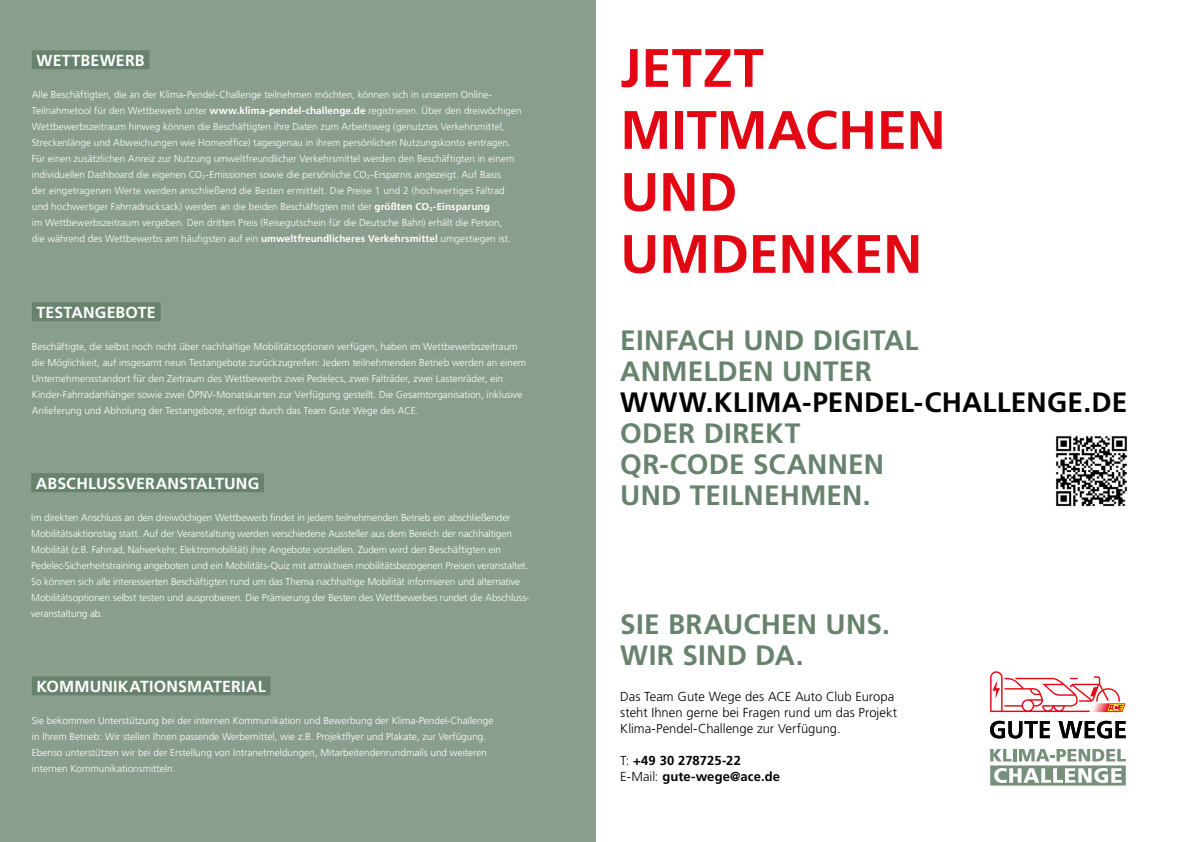
<style>
.page{position:relative;width:1191px;height:842px;background:#fff}
.page>*{position:absolute;margin:0;border:0;box-sizing:border-box;transform-origin:0 0}
.t1{font:700 54px/62px "Frutiger LT Pro";color:#e30613}
.t2{font:700 28px/31px "Frutiger LT Pro";letter-spacing:.01em;color:#67836d}
.t3{font:700 28px "Frutiger LT Pro";letter-spacing:.005em;color:#000}
.t4{font:700 16px "Frutiger LT Pro";letter-spacing:.01em;color:#fff}
.t5{font:300 13px/16px "Frutiger LT Pro";color:#000}
.t6{font:700 13px/16px "Frutiger LT Pro";letter-spacing:.005em;color:#000}
.t7{font:300 10px/16px "Frutiger LT Pro";color:#fff}
.s1{font-weight:700}
.s2{font-weight:300}
</style>
<div class="page">
<div style="left:0;top:0;width:595px;height:842px;background:#8a9e8d"></div>
<div style="left:32px;top:50px;width:117px;height:19px;background:#67836d"></div>
<div style="left:32px;top:302px;width:129px;height:19px;background:#67836d"></div>
<div style="left:31px;top:473px;width:233px;height:19px;background:#67836d"></div>
<div style="left:32px;top:676px;width:238px;height:19px;background:#67836d"></div>
<img style="left:1056px;top:436px;width:71px;height:71px">
<svg style="left:990px;top:721px;width:60px;height:17px"></svg>
<svg style="left:1058px;top:721px;width:67px;height:17px"></svg>
<svg style="left:990px;top:749px;width:135px;height:36px"></svg>
<svg style="left:990px;top:671px;width:135px;height:41px"></svg>
<h3 class="t4" style="left:36px;top:51px;width:110px">WETTBEWERB</h3>
<p class="t7" style="left:32px;top:86px;width:491px">Alle Beschäftigten, die an der Klima-Pendel-Challenge teilnehmen möchten, können sich in unserem Online-Teilnahmetool für den Wettbewerb unter <span class="s1">www.klima-pendel-challenge.de</span> registrieren. Über den dreiwöchigen Wettbewerbszeitraum hinweg können die Beschäftigten ihre Daten zum Arbeitsweg (genutztes Verkehrsmittel, Streckenlänge und Abweichungen wie Homeoffice) tagesgenau in ihrem persönlichen Nutzungskonto eintragen.<br>Für einen zusätzlichen Anreiz zur Nutzung umweltfreundlicher Verkehrsmittel werden den Beschäftigten in einem individuellen Dashboard die eigenen CO<sub>2</sub>-Emissionen sowie die persönliche CO<sub>2</sub>-Ersparnis angezeigt. Auf Basis<br>der eingetragenen Werte werden anschließend die Besten ermittelt. Die Preise 1 und 2 (hochwertiges Faltrad und hochwertiger Fahrradrucksack) werden an die beiden Beschäftigten mit der <span class="s1">größten CO</span><sub>2</sub><span class="s1">-Einsparung<br></span>im Wettbewerbszeitraum vergeben. Den dritten Preis (Reisegutschein für die Deutsche Bahn) erhält die Person,<br>die während des Wettbewerbs am häufigsten auf ein <span class="s1">umweltfreundlicheres Verkehrsmittel</span> umgestiegen ist.</p>
<h3 class="t4" style="left:36px;top:303px;width:121px">TESTANGEBOTE</h3>
<p class="t7" style="left:32px;top:338px;width:496px">Beschäftigte, die selbst noch nicht über nachhaltige Mobilitätsoptionen verfügen, haben im Wettbewerbszeitraum die Möglichkeit, auf insgesamt neun Testangebote zurückzugreifen: Jedem teilnehmenden Betrieb werden an einem Unternehmensstandort für den Zeitraum des Wettbewerbs zwei Pedelecs, zwei Falträder, zwei Lastenräder, ein Kinder-Fahrradanhänger sowie zwei ÖPNV-Monatskarten zur Verfügung gestellt. Die Gesamtorganisation, inklusive Anlieferung und Abholung der Testangebote, erfolgt durch das Team Gute Wege des ACE.</p>
<h3 class="t4" style="left:36px;top:474px;width:225px">ABSCHLUSSVERANSTALTUNG</h3>
<p class="t7" style="left:31px;top:509px;width:500px">Im direkten Anschluss an den dreiwöchigen Wettbewerb findet in jedem teilnehmenden Betrieb ein abschließender Mobilitätsaktionstag statt. Auf der Veranstaltung werden verschiedene Aussteller aus dem Bereich der nachhaltigen Mobilität (z.B. Fahrrad, Nahverkehr, Elektromobilität) ihre Angebote vorstellen. Zudem wird den Beschäftigten ein Pedelec-Sicherheitstraining angeboten und ein Mobilitäts-Quiz mit attraktiven mobilitätsbezogenen Preisen veranstaltet.<br>So können sich alle interessierten Beschäftigten rund um das Thema nachhaltige Mobilität informieren und alternative Mobilitätsoptionen selbst testen und ausprobieren. Die Prämierung der Besten des Wettbewerbes rundet die Abschluss&shy;veranstaltung ab.</p>
<h3 class="t4" style="left:36px;top:677px;width:231px">KOMMUNIKATIONSMATERIAL</h3>
<p class="t7" style="left:32px;top:712px;width:463px">Sie bekommen Unterstützung bei der internen Kommunikation und Bewerbung der Klima-Pendel-Challenge in Ihrem Betrieb: Wir stellen Ihnen passende Werbemittel, wie z.B. Projektflyer und Plakate, zur Verfügung.<br>Ebenso unterstützen wir bei der Erstellung von Intranetmeldungen, Mitarbeitendenrundmails und weiteren internen Kommunikationsmitteln.</p>
<h1 class="t1" style="left:620px;top:37px;width:327px">JETZT<br>MITMACHEN<br>UND<br>UMDENKEN</h1>
<h2 class="t2" style="left:620px;top:325px;width:300px">EINFACH UND DIGITAL<br>ANMELDEN UNTER</h2>
<h2 class="t3" style="left:620px;top:386px;width:509px">WWW.KLIMA-PENDEL-CHALLENGE.DE</h2>
<h2 class="t2" style="left:620px;top:418px;width:265px">ODER DIREKT<br>QR-CODE SCANNEN<br>UND TEILNEHMEN.</h2>
<h2 class="t2" style="left:620px;top:609px;width:271px">SIE BRAUCHEN UNS.<br>WIR SIND DA.</h2>
<h3 class="t5" style="left:620px;top:689px;width:278px">Das Team Gute Wege des ACE Auto Club Europa steht Ihnen gerne bei Fragen rund um das Projekt<br>Klima-Pendel-Challenge zur Verfügung.</h3>
<h3 class="t6" style="left:620px;top:753px;width:161px"><span class="s2">T:</span> +49 30 278725-22<br><span class="s2">E-Mail:</span> gute-wege@ace.de</h3>
</div>
